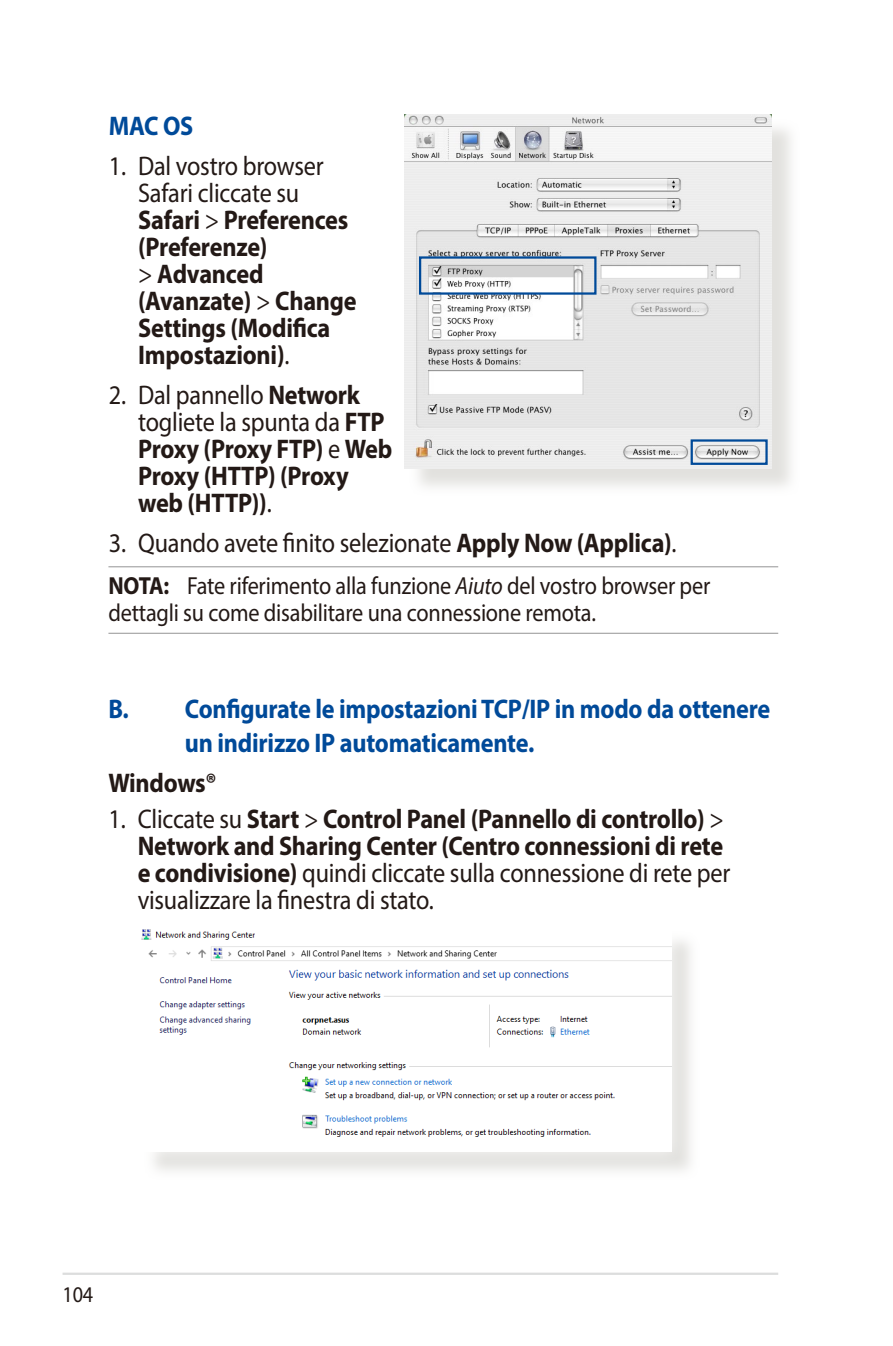
<style>
.page{position:relative;width:893px;height:1346px;background:#fff}
.page>*{position:absolute;margin:0;border:0;box-sizing:border-box;transform-origin:0 0}
.t1{font:700 27px/27px "Myriad Pro";letter-spacing:-.01em;color:#231916;scale:.9 1}
.t2{font:700 27px/33.8px "Myriad Pro";letter-spacing:-.01em;color:#004a99;scale:.9 1}
.t3{font:27px "Myriad Pro";letter-spacing:-.01em;color:#231916;scale:.9 1}
.t4{font:24.75px/27px "Myriad Pro";letter-spacing:-.01em;color:#231916;scale:.9 1}
.t5{font:22.5px "Myriad Pro";color:#231916;scale:.9 1}
.s1{font-weight:400}
.s2{font-weight:700}
.s3{font-style:italic}
</style>
<div class="page">
<hr style="left:63px;top:1272px;width:715px;height:3px;background:#dcdddd">
<div style="left:408px;top:118px;width:392px;height:378px;background:#d9d8d4;opacity:.75"></div>
<img style="left:405px;top:115px;width:367px;height:354px">
<div style="left:419px;top:256px;width:177px;height:39px;border:2px solid #004a99"></div>
<div style="left:691px;top:439px;width:77px;height:26px;border:2px solid #004a99"></div>
<hr style="left:108px;top:566px;width:670px;height:1px;background:#a0a0a1">
<hr style="left:108px;top:633px;width:670px;height:1px;background:#a0a0a1">
<div style="left:144px;top:931px;width:555px;height:249px;background:#d9d8d4;opacity:.75"></div>
<div style="left:126px;top:913px;width:560px;height:253px;background:#fff;opacity:.75"></div>
<img style="left:140px;top:927px;width:532px;height:225px">
<p class="t2" style="left:109px;top:108px;width:95px">MAC OS</p>
<p class="t1" style="left:138px;top:151px;width:244px;text-indent:-29px"><span class="s1">1. Dal vostro browser<br>Safari cliccate su<br></span>Safari <span class="s1">&gt;</span> Preferences (Preferenze)<br><span class="s1">&gt;</span> Advanced (Avanzate) <span class="s1">&gt;</span> Change<br>Settings (Modifica<br>Impostazioni)<span class="s1">.</span></p>
<p class="t1" style="left:138px;top:380px;width:284px;text-indent:-29px"><span class="s1">2. Dal pannello</span> Network <span class="s1">togliete la spunta da</span> FTP<br>Proxy (Proxy FTP) <span class="s1">e</span> Web<br>Proxy (HTTP) (Proxy web (HTTP))<span class="s1">.</span></p>
<p class="t3" style="left:109px;top:526px;width:632px">3. Quando avete finito selezionate <span class="s2">Apply Now (Applica)</span>.</p>
<p class="t4" style="left:108px;top:572px;width:670px"><span class="s2">NOTA:</span> Fate riferimento alla funzione <span class="s3">Aiuto</span> del vostro browser per dettagli su come disabilitare una connessione remota.</p>
<p class="t2" style="left:185px;top:691px;width:652px;text-indent:-76px">B. Configurate le impostazioni TCP/IP in modo da ottenere un indirizzo IP automaticamente.</p>
<p class="t1" style="left:108px;top:768px;width:122px">Windows®</p>
<p class="t1" style="left:138px;top:805px;width:660px;text-indent:-29px"><span class="s1">1. Cliccate su</span> Start <span class="s1">&gt;</span> Control Panel (Pannello di controllo) <span class="s1">&gt; </span>Network and Sharing Center (Centro connessioni di rete e condivisione) <span class="s1">quindi cliccate sulla connessione di rete per visualizzare la finestra di stato.</span></p>
<p class="t5" style="left:63px;top:1281px;width:36px">104</p>
</div>
